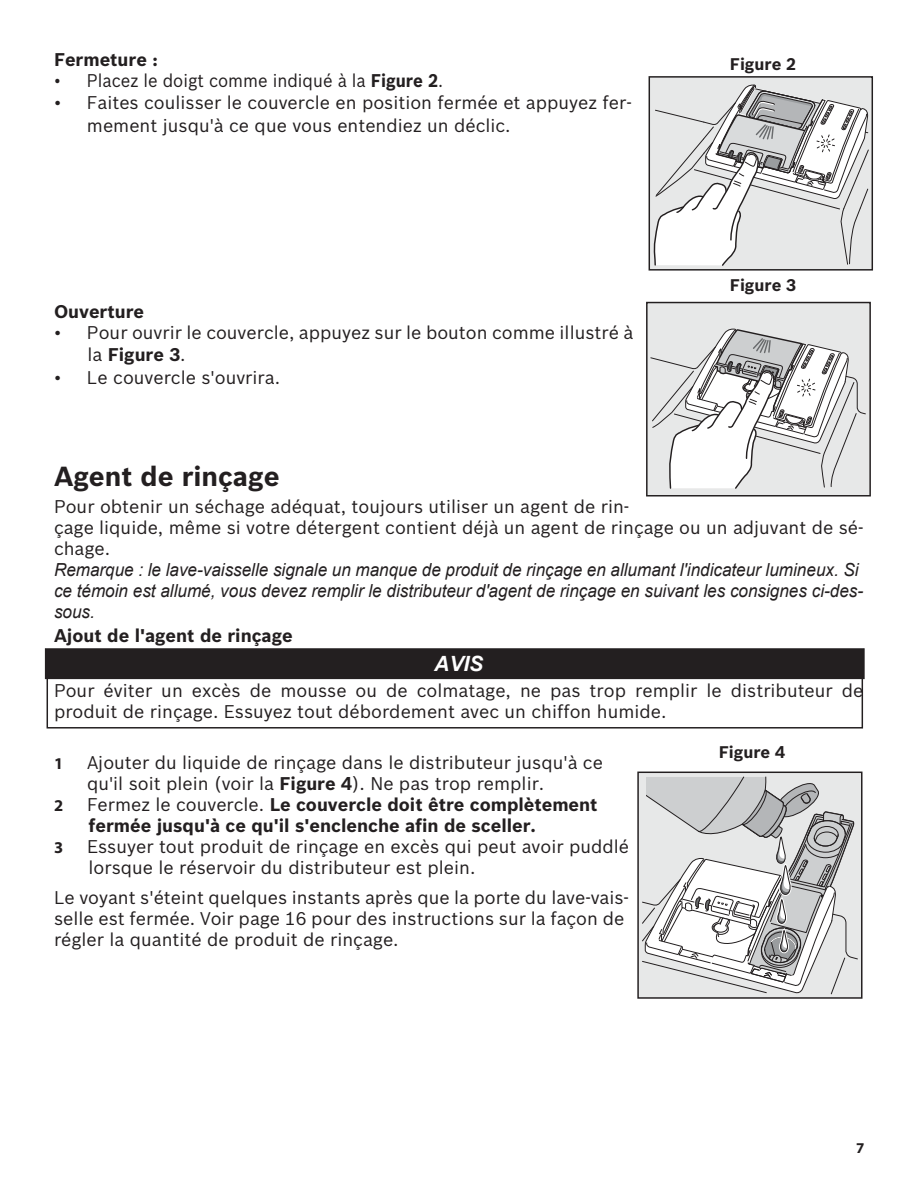
<style>
.page{position:relative;width:918px;height:1188px;background:#fff}
.page>*{position:absolute;margin:0;border:0;box-sizing:border-box;transform-origin:0 0}
.t1{font:700 27px "Bosch Sans";color:#231f20}
.t2{font:italic 700 21px "Arial";color:#fff}
.t3{font:18px/21px "Bosch Sans";color:#231f20}
.t4{font:italic 18px/21px "Arial";color:#231f20;scale:.95 1}
.t5{font:700 18px/21px "Bosch Sans";color:#231f20}
.t6{font:18px "Bosch Sans";color:#231f20;scale:.93 1}
.t7{font:700 16.5px "Bosch Sans";color:#231f20}
.t8{font:700 16.5px "Myriad Pro";color:#231f20}
.t9{font:700 15px "Myriad Pro";color:#231f20}
.s1{font-weight:700}
.s2{font-weight:400}
</style>
<div class="page">
<div style="left:45px;top:649px;width:819px;height:30px;background:#231f20"></div>
<div style="left:45px;top:648px;width:820px;height:31px;border:1px solid #231f20"></div>
<div style="left:638px;top:773px;width:224px;height:225px;background:#e7e8e8"></div>
<svg style="left:642px;top:776px;width:216px;height:219px"></svg>
<div style="left:640px;top:775px;width:6px;height:25px;background:#e7e8e8"></div>
<div style="left:637px;top:772px;width:226px;height:227px;border:1px solid #231f20"></div>
<div style="left:47px;top:676px;width:816px;height:53px;border:1px solid #231f20"></div>
<div style="left:649px;top:77px;width:223px;height:193px;background:#e7e8e8"></div>
<svg style="left:653px;top:84px;width:216px;height:182px"></svg>
<div style="left:649px;top:76px;width:224px;height:195px;border:1px solid #231f20"></div>
<div style="left:647px;top:303px;width:223px;height:193px;background:#e7e8e8"></div>
<svg style="left:650px;top:328px;width:216px;height:161px"></svg>
<div style="left:646px;top:302px;width:225px;height:195px;border:1px solid #231f20"></div>
<p class="t5" style="left:54px;top:50px;width:105px">Fermeture :</p>
<p class="t6" style="left:54px;top:72px;width:420px">• Placez le doigt comme indiqué à la <span class="s1">Figure 2</span>.</p>
<p class="t3" style="left:87px;top:93px;width:546px;line-height:22.5px;text-indent:-33px">• Faites coulisser le couvercle en position fermée et appuyez fer&shy;mement jusqu'à ce que vous entendiez un déclic.</p>
<p class="t5" style="left:54px;top:302px;width:92px">Ouverture</p>
<p class="t3" style="left:87px;top:322px;width:547px;line-height:22.5px;text-indent:-33px">• Pour ouvrir le couvercle, appuyez sur le bouton comme illustré à la <span class="s1">Figure 3</span>.</p>
<p class="t3" style="left:54px;top:368px;width:228px">• Le couvercle s'ouvrira.</p>
<p class="t7" style="left:730px;top:56px;width:68px">Figure 2</p>
<p class="t7" style="left:730px;top:278px;width:68px">Figure 3</p>
<h1 class="t1" style="left:54px;top:464px;width:227px">Agent de rinçage</h1>
<p class="t3" style="left:54px;top:497px;width:811px">Pour obtenir un séchage adéquat, toujours utiliser un agent de rin-<br>çage liquide, même si votre détergent contient déjà un agent de rinçage ou un adjuvant de sé&shy;chage.</p>
<p class="t4" style="left:54px;top:559px;width:853px">Remarque : le lave-vaisselle signale un manque de produit de rinçage en allumant l'indicateur lumineux. Si ce témoin est allumé, vous devez remplir le distributeur d'agent de rinçage en suivant les consignes ci-des&shy;sous.</p>
<p class="t5" style="left:54px;top:626px;width:240px">Ajout de l'agent de rinçage</p>
<p class="t2" style="left:434px;top:652px;width:50px">AVIS</p>
<p class="t3" style="left:54px;top:681px;width:811px">Pour éviter un excès de mousse ou de colmatage, ne pas trop remplir le distributeur de produit de rinçage. Essuyez tout débordement avec un chiffon humide.</p>
<p class="t8" style="left:54px;top:754px;width:11px">1</p>
<p class="t3" style="left:87px;top:753px;width:517px">Ajouter du liquide de rinçage dans le distributeur jusqu'à ce qu'il soit plein (voir la <span class="s1">Figure 4</span>). Ne pas trop remplir.</p>
<p class="t8" style="left:54px;top:796px;width:11px">2</p>
<p class="t5" style="left:87px;top:796px;width:512px"><span class="s2">Fermez le couvercle.</span> Le couvercle doit être complètement fermée jusqu'à ce qu'il s'enclenche afin de sceller.</p>
<p class="t8" style="left:54px;top:838px;width:11px">3</p>
<p class="t3" style="left:87px;top:837px;width:544px">Essuyer tout produit de rinçage en excès qui peut avoir puddlé lorsque le réservoir du distributeur est plein.</p>
<p class="t3" style="left:54px;top:888px;width:577px">Le voyant s'éteint quelques instants après que la porte du lave-vais&shy;selle est fermée. Voir page 16 pour des instructions sur la façon de régler la quantité de produit de rinçage.</p>
<p class="t7" style="left:719px;top:745px;width:68px">Figure 4</p>
<p class="t9" style="left:856px;top:1139px;width:10px">7</p>
</div>
